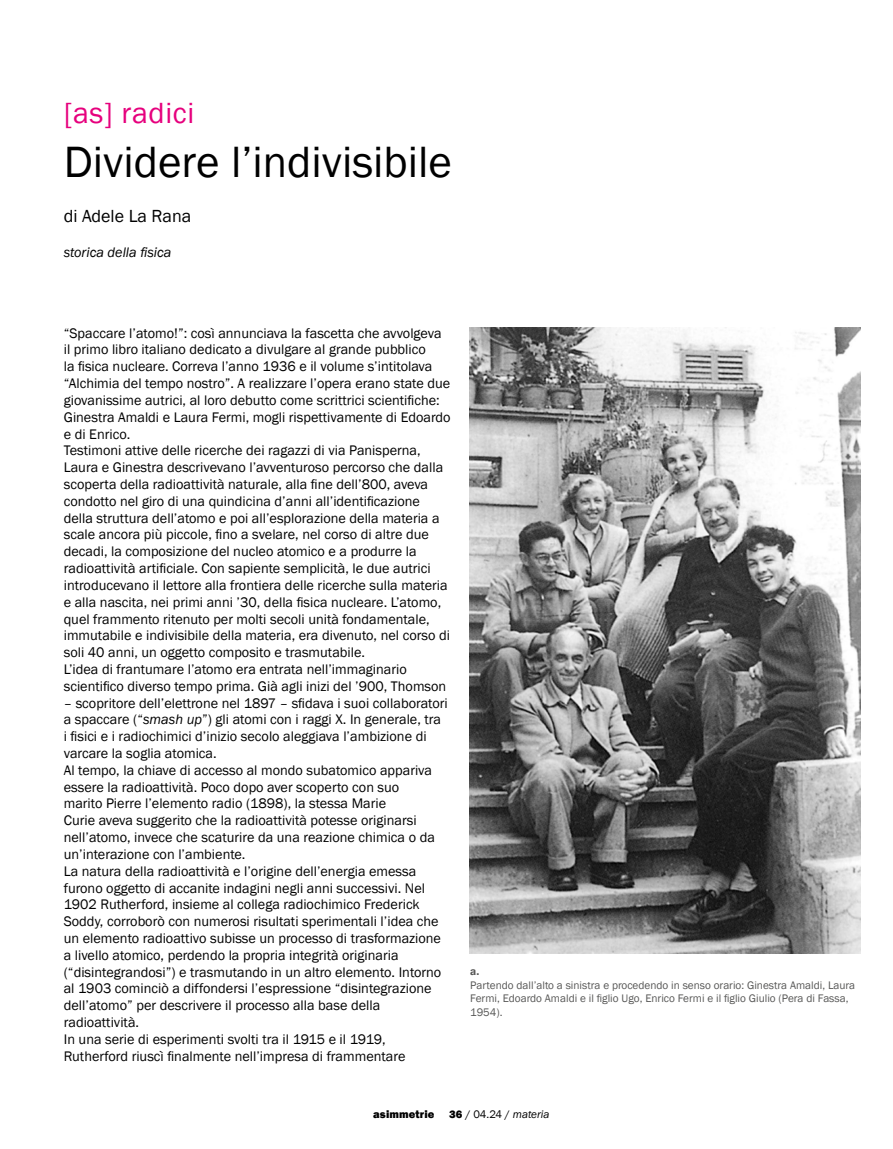
<style>
.page{position:relative;width:893px;height:1149px;background:#fff}
.page>*{position:absolute;margin:0;border:0;box-sizing:border-box;transform-origin:0 0}
.t1{font:45px "Franklin Gothic";color:#000}
.t2{font:30px "Franklin Gothic";letter-spacing:.02em;color:#e6007d}
.t3{font:18px "Franklin Gothic";color:#000}
.t4{font:14.25px/16.8px "Franklin Gothic";color:#000}
.t5{font:italic 14.25px "Franklin Gothic";color:#000}
.t6{font:11.25px/13.5px "Franklin Gothic";color:#575756}
.t7{font:11.25px "Franklin Gothic";color:#000}
.t8{font:800 11.25px "Franklin Gothic";letter-spacing:.01em;color:#000}
.t9{font:600 11.25px "Franklin Gothic";color:#575756}
.s1{font-style:italic}
.s2{font-weight:800}
</style>
<div class="page">
<img style="left:470px;top:327px;width:391px;height:625px">
<h2 class="t2" style="left:64px;top:94px;width:132px">[as] radici</h2>
<h1 class="t1" style="left:64px;top:134px;width:390px">Dividere l’indivisibile</h1>
<p class="t3" style="left:64px;top:205px;width:129px">di Adele La Rana</p>
<p class="t5" style="left:64px;top:243px;width:109px">storica della fisica</p>
<p class="t4" style="left:64px;top:325px;width:388px">“Spaccare l’atomo!”: così annunciava la fascetta che avvolgeva il primo libro italiano dedicato a divulgare al grande pubblico<br>la fisica nucleare. Correva l’anno 1936 e il volume s’intitolava “Alchimia del tempo nostro”. A realizzare l’opera erano state due giovanissime autrici, al loro debutto come scrittrici scientifiche:<br>Ginestra Amaldi e Laura Fermi, mogli rispettivamente di Edoardo e di Enrico.<br>Testimoni attive delle ricerche dei ragazzi di via Panisperna, Laura e Ginestra descrivevano l’avventuroso percorso che dalla scoperta della radioattività naturale, alla fine dell’800, aveva condotto nel giro di una quindicina d’anni all’identificazione della struttura dell’atomo e poi all’esplorazione della materia a scale ancora più piccole, fino a svelare, nel corso di altre due decadi, la composizione del nucleo atomico e a produrre la radioattività artificiale. Con sapiente semplicità, le due autrici introducevano il lettore alla frontiera delle ricerche sulla materia e alla nascita, nei primi anni ’30, della fisica nucleare. L’atomo, quel frammento ritenuto per molti secoli unità fondamentale, immutabile e indivisibile della materia, era divenuto, nel corso di soli 40 anni, un oggetto composito e trasmutabile.<br>L’idea di frantumare l’atomo era entrata nell’immaginario scientifico diverso tempo prima. Già agli inizi del ’900, Thomson</p>
<p class="t4" style="left:64px;top:694px;width:386px">– scopritore dell’elettrone nel 1897 – sfidava i suoi collaboratori a spaccare (“<span class="s1">smash up</span>”) gli atomi con i raggi X. In generale, tra i fisici e i radiochimici d’inizio secolo aleggiava l’ambizione di varcare la soglia atomica.<br>Al tempo, la chiave di accesso al mondo subatomico appariva essere la radioattività. Poco dopo aver scoperto con suo<br>marito Pierre l’elemento radio (1898), la stessa Marie<br>Curie aveva suggerito che la radioattività potesse originarsi nell’atomo, invece che scaturire da una reazione chimica o da un’interazione con l’ambiente.<br>La natura della radioattività e l’origine dell’energia emessa furono oggetto di accanite indagini negli anni successivi. Nel 1902 Rutherford, insieme al collega radiochimico Frederick Soddy, corroborò con numerosi risultati sperimentali l’idea che un elemento radioattivo subisse un processo di trasformazione a livello atomico, perdendo la propria integrità originaria (“disintegrandosi”) e trasmutando in un altro elemento. Intorno al 1903 cominciò a diffondersi l’espressione “disintegrazione dell’atomo” per descrivere il processo alla base della radioattività.<br>In una serie di esperimenti svolti tra il 1915 e il 1919, Rutherford riuscì finalmente nell’impresa di frammentare</p>
<p class="t9" style="left:470px;top:964px;width:10px">a.</p>
<p class="t6" style="left:470px;top:978px;width:386px">Partendo dall’alto a sinistra e procedendo in senso orario: Ginestra Amaldi, Laura<br>Fermi, Edoardo Amaldi e il figlio Ugo, Enrico Fermi e il figlio Giulio (Pera di Fassa,<br>1954).</p>
<p class="t8" style="left:373px;top:1106px;width:63px">asimmetrie</p>
<p class="t7" style="left:449px;top:1106px;width:102px"><span class="s2">36</span> / 04.24 / <span class="s1">materia</span></p>
</div>
